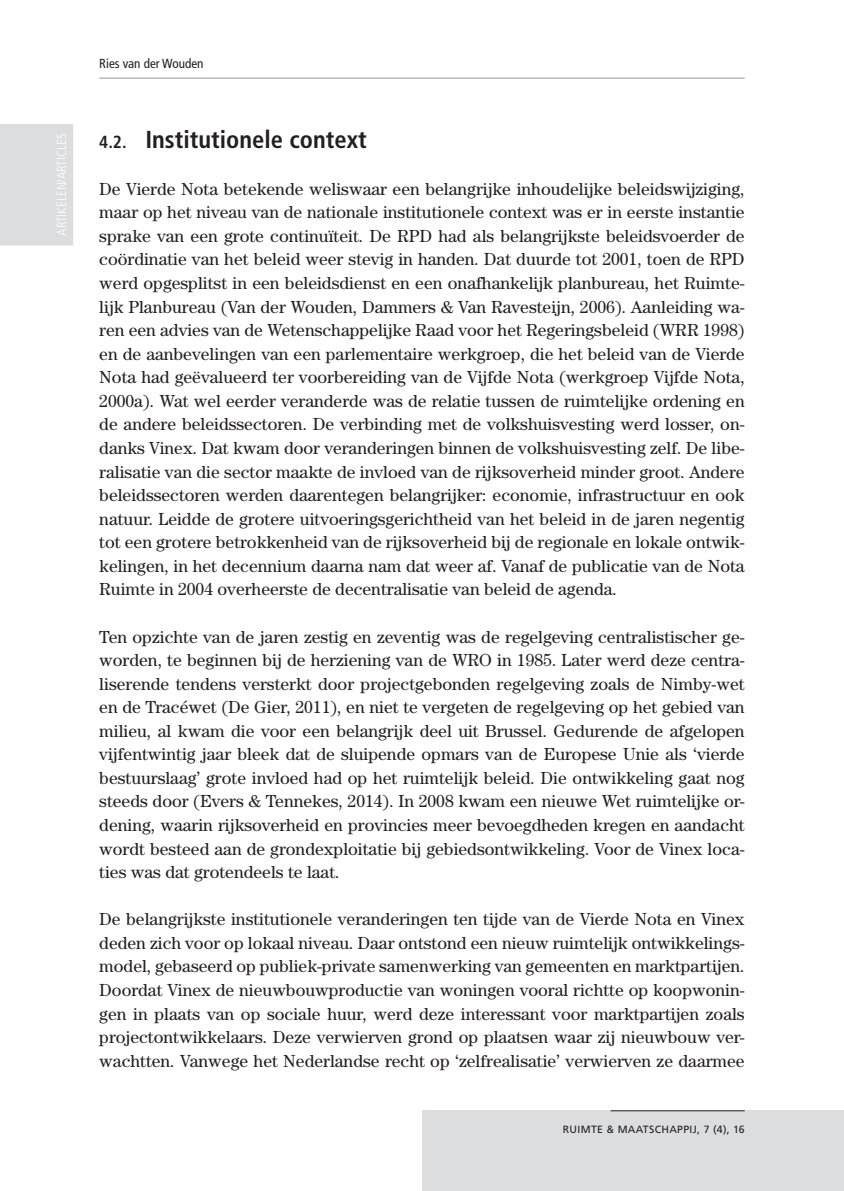
<style>
.page{position:relative;width:844px;height:1191px;background:#fff}
.page>*{position:absolute;margin:0;border:0;box-sizing:border-box;transform-origin:0 0}
.t1{font:700 condensed 24.5px "Frutiger LT Std";color:#231f20}
.t2{font:17.5px/23.6px "Century Std";color:#231f20;text-align:justify}
.t3{font:300 condensed 13.12px "Frutiger LT Std";color:#fff}
.t4{font:condensed 13.12px "Frutiger LT Std";color:#231f20}
.t5{font:10.5px "Frutiger LT Std";letter-spacing:.03em;color:#231f20}
.s1{font-size:17.5px}
</style>
<div class="page">
<div style="left:0;top:124px;width:73px;height:121px;background:#dcdddf"></div>
<div style="left:423px;top:1110px;width:420px;height:81px;background:#dcdddf"></div>
<hr style="left:99px;top:78px;width:645px;height:1px;background:#939598">
<hr style="left:610px;top:1110px;width:134px;height:1px;background:#231f20">
<p class="t3" style="left:54px;top:235px;width:103px;rotate:-90deg">ARTIKELEN/ARTICLES</p>
<p class="t4" style="left:99px;top:56px;width:106px">Ries van der Wouden</p>
<h1 class="t1" style="left:99px;top:125px;width:269px"><span class="s1">4.2.</span> Institutionele context</h1>
<p class="t2" style="left:99px;top:177px;width:646px">De Vierde Nota betekende weliswaar een belangrijke inhoudelijke beleidswijziging, maar op het niveau van de nationale institutionele context was er in eerste instantie sprake van een grote continuïteit. De RPD had als belangrijkste beleidsvoerder de coördinatie van het beleid weer stevig in handen. Dat duurde tot 2001, toen de RPD werd opgesplitst in een beleidsdienst en een onafhankelijk planbureau, het Ruimte&shy;lijk Planbureau (Van der Wouden, Dammers &amp; Van Ravesteijn, 2006). Aanleiding wa&shy;ren een advies van de Wetenschappelijke Raad voor het Regeringsbeleid (WRR 1998) en de aanbevelingen van een parlementaire werkgroep, die het beleid van de Vierde Nota had geëvalueerd ter voorbereiding van de Vijfde Nota (werkgroep Vijfde Nota, 2000a). Wat wel eerder veranderde was de relatie tussen de ruimtelijke ordening en de andere beleidssectoren. De verbinding met de volkshuisvesting werd losser, on&shy;danks Vinex. Dat kwam door veranderingen binnen de volkshuisvesting zelf. De libe&shy;ralisatie van die sector maakte de invloed van de rijksoverheid minder groot. Andere beleidssectoren werden daarentegen belangrijker: economie, infrastructuur en ook natuur. Leidde de grotere uitvoeringsgerichtheid van het beleid in de jaren negentig tot een grotere betrokkenheid van de rijksoverheid bij de regionale en lokale ontwik&shy;kelingen, in het decennium daarna nam dat weer af. Vanaf de publicatie van de Nota Ruimte in 2004 overheerste de decentralisatie van beleid de agenda.</p>
<p class="t2" style="left:99px;top:624px;width:646px">Ten opzichte van de jaren zestig en zeventig was de regelgeving centralistischer ge&shy;worden, te beginnen bij de herziening van de WRO in 1985. Later werd deze centra&shy;liserende tendens versterkt door projectgebonden regelgeving zoals de Nimby-wet en de Tracéwet (De Gier, 2011), en niet te vergeten de regelgeving op het gebied van milieu, al kwam die voor een belangrijk deel uit Brussel. Gedurende de afgelopen vijfentwintig jaar bleek dat de sluipende opmars van de Europese Unie als ‘vierde bestuurslaag’ grote invloed had op het ruimtelijk beleid. Die ontwikkeling gaat nog steeds door (Evers &amp; Tennekes, 2014). In 2008 kwam een nieuwe Wet ruimtelijke or&shy;dening, waarin rijksoverheid en provincies meer bevoegdheden kregen en aandacht wordt besteed aan de grondexploitatie bij gebiedsontwikkeling. Voor de Vinex loca&shy;ties was dat grotendeels te laat.</p>
<p class="t2" style="left:99px;top:907px;width:646px">De belangrijkste institutionele veranderingen ten tijde van de Vierde Nota en Vinex deden zich voor op lokaal niveau. Daar ontstond een nieuw ruimtelijk ontwikkelings&shy;model, gebaseerd op publiek-private samenwerking van gemeenten en marktpartijen.<br>Doordat Vinex de nieuwbouwproductie van woningen vooral richtte op koopwonin&shy;gen in plaats van op sociale huur, werd deze interessant voor marktpartijen zoals projectontwikkelaars. Deze verwierven grond op plaatsen waar zij nieuwbouw ver&shy;wachtten. Vanwege het Nederlandse recht op ‘zelfrealisatie’ verwierven ze daarmee</p>
<p class="t5" style="left:562px;top:1122px;width:183px">RUIMTE &amp; MAATSCHAPPIJ, 7 (4), 16</p>
</div>
